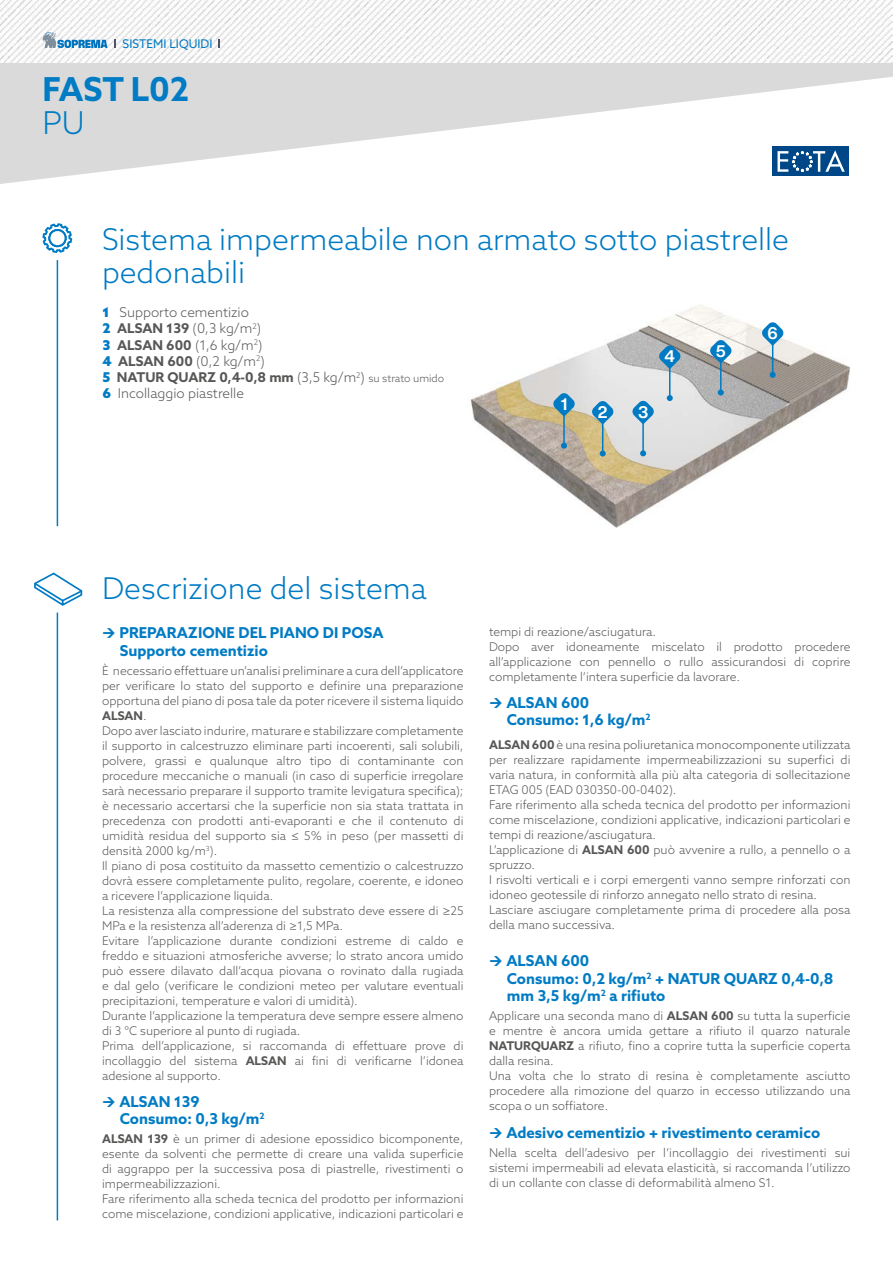
<style>
.page{position:relative;width:893px;height:1263px;background:#fff}
.page>*{position:absolute;margin:0;border:0;box-sizing:border-box;transform-origin:0 0}
.t1{font:700 33px "Azo Sans";color:#007bc4}
.t2{font:300 31.5px "Azo Sans";color:#007bc4}
.t3{font:300 30px/33px "Azo Sans";color:#007bc4}
.t4{font:700 16.5px "Helvetica Now Display";color:#fff}
.t5{font:700 15px/17.5px "Azo Sans";color:#007bc4}
.t6{font:300 13.5px/16.2px "Azo Sans";color:#575756}
.t7{font:300 12px/15px "Azo Sans";color:#575756}
.t8{font:12px "Azo Sans";color:#007bc4}
.s1{font-weight:900;color:#007bc4}
.s2{font-weight:700}
.s3{font-size:10.5px}
</style>
<div class="page">
<img style="left:470px;top:304px;width:380px;height:224px">
<hr style="left:57px;top:260px;width:1px;height:266px;background:#007bc4">
<svg style="left:42px;top:223px;width:31px;height:30px"></svg>
<svg style="left:632px;top:400px;width:22px;height:24px"></svg>
<hr style="left:642px;top:419px;width:2px;height:34px;background:#007bc4">
<svg style="left:640px;top:450px;width:6px;height:6px"></svg>
<svg style="left:591px;top:400px;width:23px;height:25px"></svg>
<hr style="left:602px;top:419px;width:1px;height:35px;background:#007bc4">
<svg style="left:600px;top:451px;width:6px;height:6px"></svg>
<svg style="left:553px;top:393px;width:22px;height:24px"></svg>
<hr style="left:563px;top:411px;width:2px;height:35px;background:#007bc4">
<svg style="left:561px;top:443px;width:6px;height:6px"></svg>
<svg style="left:659px;top:345px;width:22px;height:24px"></svg>
<hr style="left:669px;top:364px;width:1px;height:34px;background:#007bc4">
<svg style="left:667px;top:395px;width:6px;height:6px"></svg>
<svg style="left:710px;top:339px;width:22px;height:25px"></svg>
<hr style="left:720px;top:358px;width:1px;height:34px;background:#007bc4">
<svg style="left:718px;top:389px;width:6px;height:6px"></svg>
<svg style="left:761px;top:322px;width:23px;height:24px"></svg>
<hr style="left:772px;top:340px;width:1px;height:35px;background:#007bc4">
<svg style="left:770px;top:372px;width:6px;height:6px"></svg>
<svg style="left:34px;top:572px;width:49px;height:34px"></svg>
<hr style="left:57px;top:613px;width:1px;height:607px;background:#007bc4">
<svg style="left:0;top:63px;width:893px;height:121px;fill:#dadada"></svg>
<img style="left:0;top:0;width:893px;height:63px">
<svg style="left:43px;top:32px;width:64px;height:16px"></svg>
<div style="left:773px;top:147px;width:76px;height:29px;background:#004787"></div>
<svg style="left:777px;top:150px;width:68px;height:22px"></svg>
<p class="t8" style="left:123px;top:36px;width:91px">SISTEMI LIQUIDI</p>
<h1 class="t1" style="left:42px;top:68px;width:148px">FAST L02</h1>
<h2 class="t2" style="left:42px;top:103px;width:44px">PU</h2>
<h3 class="t3" style="left:102px;top:222px;width:688px">Sistema impermeabile non armato sotto piastrelle pedonabili</h3>
<p class="t6" style="left:103px;top:304px;width:343px"><span class="s1">1</span> Supporto cementizio<br><span class="s1">2</span> <span class="s2">ALSAN 139</span> (0,3 kg/m<sup>2</sup>)<br><span class="s1">3</span> <span class="s2">ALSAN 600</span> (1,6 kg/m<sup>2</sup>)<br><span class="s1">4</span> <span class="s2">ALSAN 600</span> (0,2 kg/m<sup>2</sup>)<br><span class="s1">5</span> <span class="s2">NATUR QUARZ 0,4-0,8 mm</span> (3,5 kg/m<sup>2</sup>) <span class="s3">su strato umido<br></span><span class="s1">6</span> Incollaggio piastrelle</p>
<h3 class="t4" style="left:598px;top:401px;width:11px">2</h3>
<h3 class="t4" style="left:638px;top:400px;width:12px">3</h3>
<h3 class="t4" style="left:767px;top:322px;width:12px">6</h3>
<h3 class="t4" style="left:665px;top:345px;width:12px">4</h3>
<h3 class="t4" style="left:716px;top:340px;width:11px">5</h3>
<h3 class="t4" style="left:561px;top:393px;width:8px">1</h3>
<h3 class="t3" style="left:102px;top:572px;width:326px">Descrizione del sistema</h3>
<p class="t5" style="left:119px;top:624px;width:266px">PREPARAZIONE DEL PIANO DI POSA<br>Supporto cementizio</p>
<p class="t7" style="left:102px;top:663px;width:363px">È necessario effettuare un’analisi preliminare a cura dell’applicatore per verificare lo stato del supporto e definire una preparazione opportuna del piano di posa tale da poter ricevere il sistema liquido <span class="s2">ALSAN</span>.<br>Dopo aver lasciato indurire, maturare e stabilizzare completamente il supporto in calcestruzzo eliminare parti incoerenti, sali solubili, polvere, grassi e qualunque altro tipo di contaminante con procedure meccaniche o manuali (in caso di superficie irregolare sarà necessario preparare il supporto tramite levigatura specifica); è necessario accertarsi che la superficie non sia stata trattata in precedenza con prodotti anti-evaporanti e che il contenuto di umidità residua del supporto sia ≤ 5% in peso (per massetti di densità 2000 kg/m<sup>3</sup>).<br>Il piano di posa costituito da massetto cementizio o calcestruzzo dovrà essere completamente pulito, regolare, coerente, e idoneo a ricevere l’applicazione liquida.<br>La resistenza alla compressione del substrato deve essere di ≥25<br>MPa e la resistenza all’aderenza di ≥1,5 MPa.<br>Evitare l’applicazione durante condizioni estreme di caldo e freddo e situazioni atmosferiche avverse; lo strato ancora umido può essere dilavato dall’acqua piovana o rovinato dalla rugiada e dal gelo (verificare le condizioni meteo per valutare eventuali precipitazioni, temperature e valori di umidità).<br>Durante l’applicazione la temperatura deve sempre essere almeno di 3 °C superiore al punto di rugiada.<br>Prima dell’applicazione, si raccomanda di effettuare prove di incollaggio del sistema <span class="s2">ALSAN</span> ai fini di verificarne l’idonea adesione al supporto.</p>
<p class="t5" style="left:119px;top:1092px;width:147px">ALSAN 139<br>Consumo: 0,3 kg/m<sup>2</sup></p>
<p class="t7" style="left:102px;top:1131px;width:363px"><span class="s2">ALSAN 139</span> è un primer di adesione epossidico bicomponente, esente da solventi che permette di creare una valida superficie di aggrappo per la successiva posa di piastrelle, rivestimenti o impermeabilizzazioni.<br>Fare riferimento alla scheda tecnica del prodotto per informazioni come miscelazione, condizioni applicative, indicazioni particolari e</p>
<p class="t7" style="left:489px;top:624px;width:363px">tempi di reazione/asciugatura.<br>Dopo aver idoneamente miscelato il prodotto procedere all’applicazione con pennello o rullo assicurandosi di coprire completamente l’intera superficie da lavorare.</p>
<p class="t5" style="left:506px;top:693px;width:146px">ALSAN 600<br>Consumo: 1,6 kg/m<sup>2</sup></p>
<p class="t7" style="left:489px;top:737px;width:363px"><span class="s2">ALSAN 600</span> è una resina poliuretanica monocomponente utilizzata per realizzare rapidamente impermeabilizzazioni su superfici di varia natura, in conformità alla più alta categoria di sollecitazione ETAG 005 (EAD 030350-00-0402).<br>Fare riferimento alla scheda tecnica del prodotto per informazioni come miscelazione, condizioni applicative, indicazioni particolari e tempi di reazione/asciugatura.<br>L’applicazione di <span class="s2">ALSAN 600</span> può avvenire a rullo, a pennello o a spruzzo.<br>I risvolti verticali e i corpi emergenti vanno sempre rinforzati con idoneo geotessile di rinforzo annegato nello strato di resina.<br>Lasciare asciugare completamente prima di procedere alla posa della mano successiva.</p>
<p class="t5" style="left:506px;top:952px;width:329px">ALSAN 600<br>Consumo: 0,2 kg/m<sup>2</sup> + NATUR QUARZ 0,4-0,8 mm 3,5 kg/m<sup>2</sup> a rifiuto</p>
<p class="t7" style="left:489px;top:1008px;width:363px">Applicare una seconda mano di <span class="s2">ALSAN 600</span> su tutta la superficie e mentre è ancora umida gettare a rifiuto il quarzo naturale <span class="s2">NATURQUARZ</span> a rifiuto, fino a coprire tutta la superficie coperta dalla resina.<br>Una volta che lo strato di resina è completamente asciutto procedere alla rimozione del quarzo in eccesso utilizzando una scopa o un soffiatore.</p>
<p class="t5" style="left:506px;top:1123px;width:315px">Adesivo cementizio + rivestimento ceramico</p>
<p class="t7" style="left:489px;top:1144px;width:363px;text-align:justify">Nella scelta dell’adesivo per l’incollaggio dei rivestimenti sui sistemi impermeabili ad elevata elasticità, si raccomanda l’utilizzo di un collante con classe di deformabilità almeno S1.</p>
</div>
